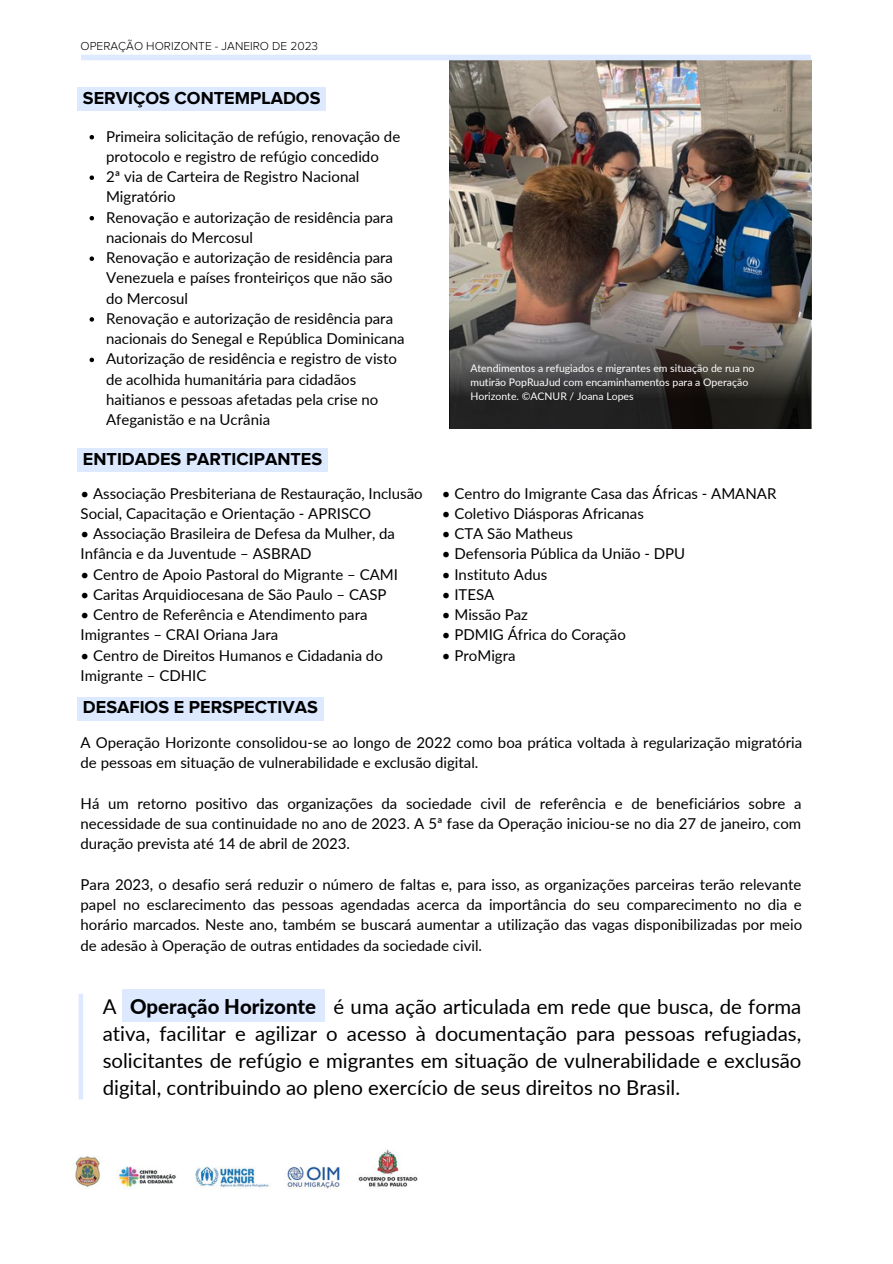
<style>
.page{position:relative;width:893px;height:1264px;background:#fff}
.page>*{position:absolute;margin:0;border:0;box-sizing:border-box;transform-origin:0 0}
.t1{font:20.4px/27px "Lato";color:#000;text-align:justify}
.t2{font:800 20.4px "Lato";color:#000}
.t3{font:700 18px "Proxima Nova";color:#000}
.t4{font:15px/20.2px "Lato";color:#000}
.t5{font:300 12px "Proxima Nova";color:#000}
.t6{font:10.5px/14px "Lato";color:#fff}
.s1{font-weight:800}
</style>
<div class="page">
<img style="left:449px;top:60px;width:362px;height:369px">
<img style="left:449px;top:145px;width:361px;height:283px">
<div style="left:81px;top:55px;width:730px;height:5px;background:#dce9ff"></div>
<div style="left:122px;top:989px;width:203px;height:33px;background:#dce9ff"></div>
<hr style="left:79px;top:993px;width:4px;height:106px;background:#dce9ff">
<img style="left:73px;top:1149px;width:345px;height:40px">
<svg style="left:90px;top:135px;width:4px;height:4px"></svg>
<svg style="left:90px;top:175px;width:4px;height:5px"></svg>
<svg style="left:90px;top:216px;width:4px;height:4px"></svg>
<svg style="left:90px;top:256px;width:4px;height:5px"></svg>
<svg style="left:90px;top:317px;width:4px;height:5px"></svg>
<svg style="left:90px;top:357px;width:4px;height:5px"></svg>
<div style="left:77px;top:87px;width:249px;height:24px;background:#dce9ff"></div>
<div style="left:77px;top:448px;width:251px;height:24px;background:#dce9ff"></div>
<div style="left:77px;top:696px;width:246px;height:24px;background:#dce9ff"></div>
<p class="t5" style="left:81px;top:41px;width:239px">OPERAÇÃO HORIZONTE - JANEIRO DE 2023</p>
<p class="t3" style="left:83px;top:89px;width:239px">SERVIÇOS CONTEMPLADOS</p>
<p class="t4" style="left:106px;top:126px;width:300px">Primeira solicitação de refúgio, renovação de protocolo e registro de refúgio concedido<br>2ª via de Carteira de Registro Nacional Migratório<br>Renovação e autorização de residência para nacionais do Mercosul<br>Renovação e autorização de residência para Venezuela e países fronteiriços que não são do Mercosul<br>Renovação e autorização de residência para nacionais do Senegal e República Dominicana Autorização de residência e registro de visto de acolhida humanitária para cidadãos haitianos e pessoas afetadas pela crise no Afeganistão e na Ucrânia</p>
<p class="t3" style="left:83px;top:451px;width:241px">ENTIDADES PARTICIPANTES</p>
<p class="t4" style="left:81px;top:482px;width:343px">• Associação Presbiteriana de Restauração, Inclusão<br>Social, Capacitação e Orientação - APRISCO</p>
<p class="t4" style="left:81px;top:523px;width:316px">• Associação Brasileira de Defesa da Mulher, da<br>Infância e da Juventude – ASBRAD</p>
<p class="t4" style="left:81px;top:563px;width:319px">• Centro de Apoio Pastoral do Migrante – CAMI</p>
<p class="t4" style="left:81px;top:584px;width:307px">• Caritas Arquidiocesana de São Paulo – CASP</p>
<p class="t4" style="left:81px;top:604px;width:288px">• Centro de Referência e Atendimento para<br>Imigrantes – CRAI Oriana Jara</p>
<p class="t4" style="left:81px;top:644px;width:304px">• Centro de Direitos Humanos e Cidadania do<br>Imigrante – CDHIC</p>
<p class="t3" style="left:83px;top:698px;width:236px">DESAFIOS E PERSPECTIVAS</p>
<p class="t6" style="left:470px;top:361px;width:285px">Atendimentos a refugiados e migrantes em situação de rua no mutirão PopRuaJud com encaminhamentos para a Operação<br>Horizonte. ©ACNUR / Joana Lopes</p>
<p class="t4" style="left:442px;top:482px;width:336px">• Centro do Imigrante Casa das Áfricas - AMANAR</p>
<p class="t4" style="left:442px;top:503px;width:203px">• Coletivo Diásporas Africanas</p>
<p class="t4" style="left:442px;top:523px;width:133px">• CTA São Matheus</p>
<p class="t4" style="left:442px;top:543px;width:245px">• Defensoria Pública da União - DPU</p>
<p class="t4" style="left:442px;top:563px;width:107px">• Instituto Adus</p>
<p class="t4" style="left:442px;top:584px;width:54px">• ITESA</p>
<p class="t4" style="left:442px;top:604px;width:87px">• Missão Paz</p>
<p class="t4" style="left:442px;top:624px;width:185px">• PDMIG África do Coração</p>
<p class="t4" style="left:442px;top:644px;width:75px">• ProMigra</p>
<p class="t4" style="left:81px;top:732px;width:723px">A Operação Horizonte consolidou-se ao longo de 2022 como boa prática voltada à regularização migratória de pessoas em situação de vulnerabilidade e exclusão digital.</p>
<p class="t4" style="left:81px;top:793px;width:722px;text-align:justify">Há um retorno positivo das organizações da sociedade civil de referência e de beneficiários sobre a necessidade de sua continuidade no ano de 2023. A 5ª fase da Operação iniciou-se no dia 27 de janeiro, com duração prevista até 14 de abril de 2023.</p>
<p class="t4" style="left:81px;top:873px;width:723px;text-align:justify">Para 2023, o desafio será reduzir o número de faltas e, para isso, as organizações parceiras terão relevante papel no esclarecimento das pessoas agendadas acerca da importância do seu comparecimento no dia e horário marcados. Neste ano, também se buscará aumentar a utilização das vagas disponibilizadas por meio de adesão à Operação de outras entidades da sociedade civil.</p>
<p class="t1" style="left:103px;top:992px;width:700px">A <span class="s1">Operação Horizonte.</span> é uma ação articulada em rede que busca, de forma ativa, facilitar e agilizar o acesso à documentação para pessoas refugiadas, solicitantes de refúgio e migrantes em situação de vulnerabilidade e exclusão digital, contribuindo ao pleno exercício de seus direitos no Brasil.</p>
<h1 class="t2" style="left:130px;top:993px;width:187px">Operação Horizonte</h1>
</div>
